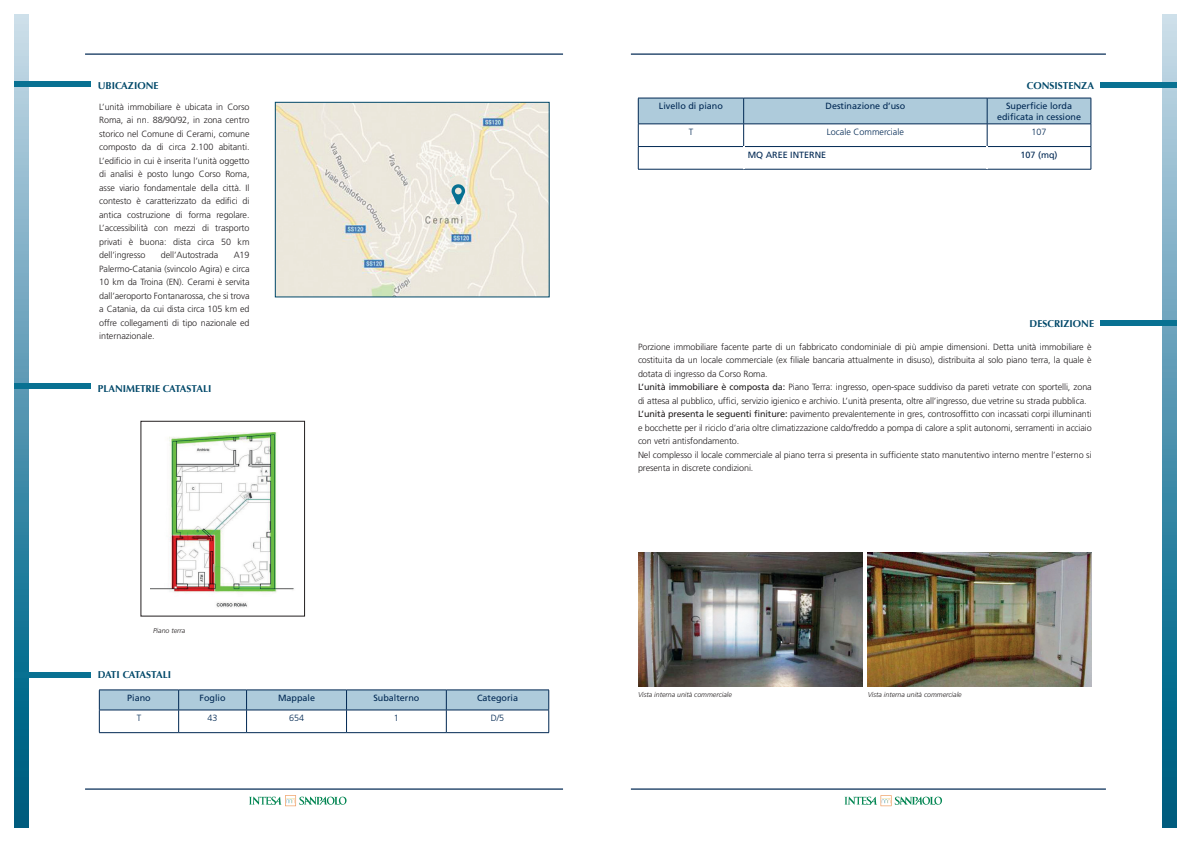
<style>
.page{position:relative;width:1191px;height:842px;background:#fff}
.page>*{position:absolute;margin:0;border:0;box-sizing:border-box;transform-origin:0 0}
.t1{font:700 10px "Optima";color:#004869}
.t2{font:700 10px "Optima";letter-spacing:-.045em;color:#004869}
.t3{font:300 9px/13.5px "Frutiger";letter-spacing:-.01em;color:#231f20;text-align:justify}
.t4{font:9px/10.8px "Frutiger";color:#002853;text-align:center}
.t5{font:300 9px "Frutiger";color:#002853}
.t6{font:italic 300 7px "Frutiger";color:#231f20}
.s1{font-weight:400}
</style>
<div class="page">
<svg style="left:1162px;top:14px;width:14px;height:814px;background:#5396b0"></svg>
<svg style="left:14px;top:14px;width:14px;height:814px;background:#5396b1"></svg>
<hr style="left:85px;top:54px;width:478px;height:1px;background:#002853">
<hr style="left:631px;top:54px;width:475px;height:1px;background:#002853">
<hr style="left:85px;top:789px;width:478px;height:1px;background:#002853">
<hr style="left:631px;top:789px;width:475px;height:1px;background:#002853">
<svg style="left:249px;top:795px;width:97px;height:11px"></svg>
<svg style="left:844px;top:795px;width:98px;height:11px"></svg>
<div style="left:14px;top:81px;width:77px;height:6px;background:#087192"></div>
<div style="left:14px;top:384px;width:77px;height:5px;background:#087192"></div>
<div style="left:1100px;top:320px;width:76px;height:6px;background:#087192"></div>
<div style="left:1100px;top:82px;width:76px;height:5px;background:#087192"></div>
<div style="left:14px;top:672px;width:77px;height:5px;background:#087192"></div>
<img style="left:867px;top:552px;width:224px;height:135px">
<img style="left:638px;top:552px;width:224px;height:135px">
<hr style="left:638px;top:169px;width:105px;height:1px;background:#002853">
<hr style="left:743px;top:169px;width:244px;height:1px;background:#002853">
<hr style="left:987px;top:169px;width:104px;height:1px;background:#002853">
<svg style="left:99px;top:690px;width:450px;height:42px"></svg>
<hr style="left:99px;top:732px;width:80px;height:1px;background:#002853">
<hr style="left:179px;top:732px;width:67px;height:1px;background:#002853">
<hr style="left:246px;top:732px;width:100px;height:1px;background:#002853">
<hr style="left:346px;top:732px;width:100px;height:1px;background:#002853">
<hr style="left:446px;top:732px;width:103px;height:1px;background:#002853">
<svg style="left:638px;top:98px;width:453px;height:71px"></svg>
<img style="left:277px;top:104px;width:270px;height:191px">
<div style="left:275px;top:102px;width:274px;height:195px;border:1px solid #004869"></div>
<svg style="left:451px;top:184px;width:14px;height:21px"></svg>
<div style="left:141px;top:421px;width:164px;height:195px;border:1px solid #231f20"></div>
<img style="left:150px;top:432px;width:144px;height:176px">
<p class="t1" style="left:98px;top:79px;width:62px">UBICAZIONE</p>
<p class="t3" style="left:99px;top:100px;width:152px">L’unità immobiliare è ubicata in Corso Roma, ai nn. 88/90/92, in zona centro storico nel Comune di Cerami, comune composto da di circa 2.100 abitanti.<br>L’edificio in cui è inserita l’unità oggetto di analisi è posto lungo Corso Roma, asse viario fondamentale della città. Il contesto è caratterizzato da edifici di antica costruzione di forma regolare.<br>L’accessibilità con mezzi di trasporto privati è buona: dista circa 50 km dell’ingresso</p>
<p class="t3" style="left:161px;top:248px;width:59px">dell’Autostrada</p>
<p class="t3" style="left:99px;top:248px;width:152px;text-indent:134px">A19<br>Palermo-Catania (svincolo Agira) e circa 10 km da Troina (EN). Cerami è servita dall’aeroporto Fontanarossa, che si trova a Catania, da cui dista circa 105 km ed offre collegamenti di tipo nazionale ed internazionale.</p>
<p class="t1" style="left:98px;top:382px;width:115px">PLANIMETRIE CATASTALI</p>
<p class="t6" style="left:153px;top:626px;width:34px">Piano terra</p>
<p class="t2" style="left:98px;top:668px;width:75px">DATI CATASTALI</p>
<p class="t4" style="left:127px;top:692px;width:25px">Piano</p>
<p class="t4" style="left:200px;top:692px;width:28px">Foglio</p>
<p class="t4" style="left:278px;top:692px;width:39px">Mappale</p>
<p class="t4" style="left:373px;top:692px;width:48px">Subalterno</p>
<p class="t4" style="left:477px;top:692px;width:43px">Categoria</p>
<p class="t5" style="left:137px;top:713px;width:6px">T</p>
<p class="t5" style="left:208px;top:713px;width:12px">43</p>
<p class="t5" style="left:289px;top:713px;width:17px">654</p>
<p class="t5" style="left:394px;top:713px;width:7px">1</p>
<p class="t5" style="left:491px;top:713px;width:15px">D/5</p>
<p class="t1" style="left:1026px;top:79px;width:69px">CONSISTENZA</p>
<p class="t4" style="left:659px;top:100px;width:66px">Livello di piano</p>
<p class="t4" style="left:825px;top:100px;width:81px">Destinazione d’uso</p>
<p class="t4" style="left:997px;top:100px;width:86px">Superficie lorda edificata in cessione</p>
<p class="t5" style="left:688px;top:127px;width:6px">T</p>
<p class="t5" style="left:827px;top:127px;width:78px">Locale Commerciale</p>
<p class="t5" style="left:1031px;top:127px;width:17px">107</p>
<p class="t4" style="left:747px;top:149px;width:80px">MQ AREE INTERNE</p>
<p class="t4" style="left:1020px;top:149px;width:39px">107 (mq)</p>
<p class="t1" style="left:1029px;top:317px;width:66px">DESCRIZIONE</p>
<p class="t3" style="left:638px;top:340px;width:455px">Porzione immobiliare facente parte di un fabbricato condominiale di più ampie dimensioni. Detta unità immobiliare è costituita da un locale commerciale (ex filiale bancaria attualmente in disuso), distribuita al solo piano terra, la quale è dotata di ingresso da Corso Roma.</p>
<p class="t3" style="left:638px;top:380px;width:455px"><span class="s1">L’unità immobiliare è composta da:</span> Piano Terra: ingresso, open-space suddiviso da pareti vetrate con sportelli, zona di attesa al pubblico, uffici, servizio igienico e archivio. L’unità presenta, oltre all’ingresso, due vetrine su strada pubblica.</p>
<p class="t3" style="left:638px;top:407px;width:455px"><span class="s1">L’unità presenta le seguenti finiture:</span> pavimento prevalentemente in gres, controsoffitto con incassati corpi illuminanti e bocchette per il riciclo d’aria oltre climatizzazione caldo/freddo a pompa di calore a split autonomi, serramenti in acciaio con vetri antisfondamento.</p>
<p class="t3" style="left:638px;top:448px;width:455px">Nel complesso il locale commerciale al piano terra si presenta in sufficiente stato manutentivo interno mentre l’esterno si presenta in discrete condizioni.</p>
<p class="t6" style="left:638px;top:690px;width:95px">Vista interna unità commerciale</p>
<p class="t6" style="left:867px;top:690px;width:95px">Vista interna unità commerciale</p>
</div>
